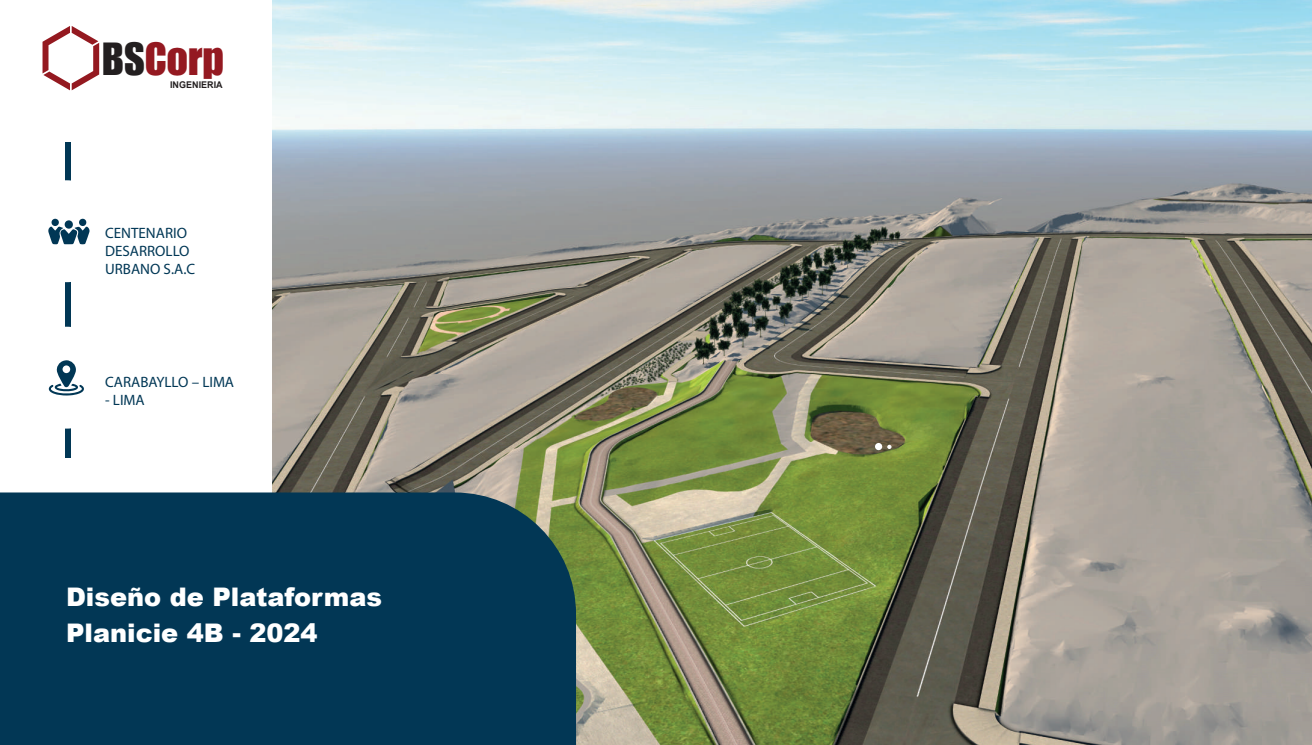
<style>
.page{position:relative;width:1312px;height:745px;background:#fff}
.page>*{position:absolute;margin:0;border:0;box-sizing:border-box;transform-origin:0 0}
.t1{font:45.38px "Impact LT Std";letter-spacing:.01em;color:#941921}
.t2{font:900 25.62px/36.8px "Arial";color:#fff}
.t3{font:15px/18px "Myriad Pro";color:#013755}
.t4{font:700 9.25px "Arial";letter-spacing:.005em;color:#231f20}
.s1{color:#231f20}
</style>
<div class="page">
<img style="left:272px;top:0;width:1039px;height:744px">
<svg style="left:874px;top:442px;width:8px;height:8px"></svg>
<svg style="left:887px;top:444px;width:4px;height:4px"></svg>
<div style="left:65px;top:142px;width:5px;height:315px;background:#013755"></div>
<div style="left:15px;top:180px;width:102px;height:102px;background:#fff;border-radius:50%"></div>
<div style="left:15px;top:326px;width:102px;height:102px;background:#fff;border-radius:50%"></div>
<svg style="left:48px;top:360px;width:36px;height:35px"></svg>
<svg style="left:48px;top:226px;width:42px;height:18px"></svg>
<div style="left:65px;top:220px;width:8px;height:8px;background:#013755;border-radius:50%"></div>
<svg style="left:51px;top:218px;width:8px;height:8px"></svg>
<div style="left:79px;top:218px;width:7px;height:8px;background:#013755;border-radius:50%"></div>
<svg style="left:42px;top:26px;width:57px;height:64px"></svg>
<div style="left:0;top:492px;width:576px;height:252px;background:#023755"></div>
<h1 class="t1" style="left:102px;top:32px;width:123px"><span class="s1">BS</span>Corp</h1>
<p class="t4" style="left:170px;top:78px;width:54px">INGENIERIA</p>
<p class="t3" style="left:105px;top:223px;width:91px">CENTENARIO<br>DESARROLLO<br>URBANO S.A.C</p>
<p class="t3" style="left:105px;top:372px;width:130px">CARABAYLLO – LIMA</p>
<p class="t3" style="left:105px;top:390px;width:41px">- LIMA</p>
<h2 class="t2" style="left:66px;top:576px;width:317px">Diseño de Plataformas<br>Planicie 4B - 2024</h2>
</div>
